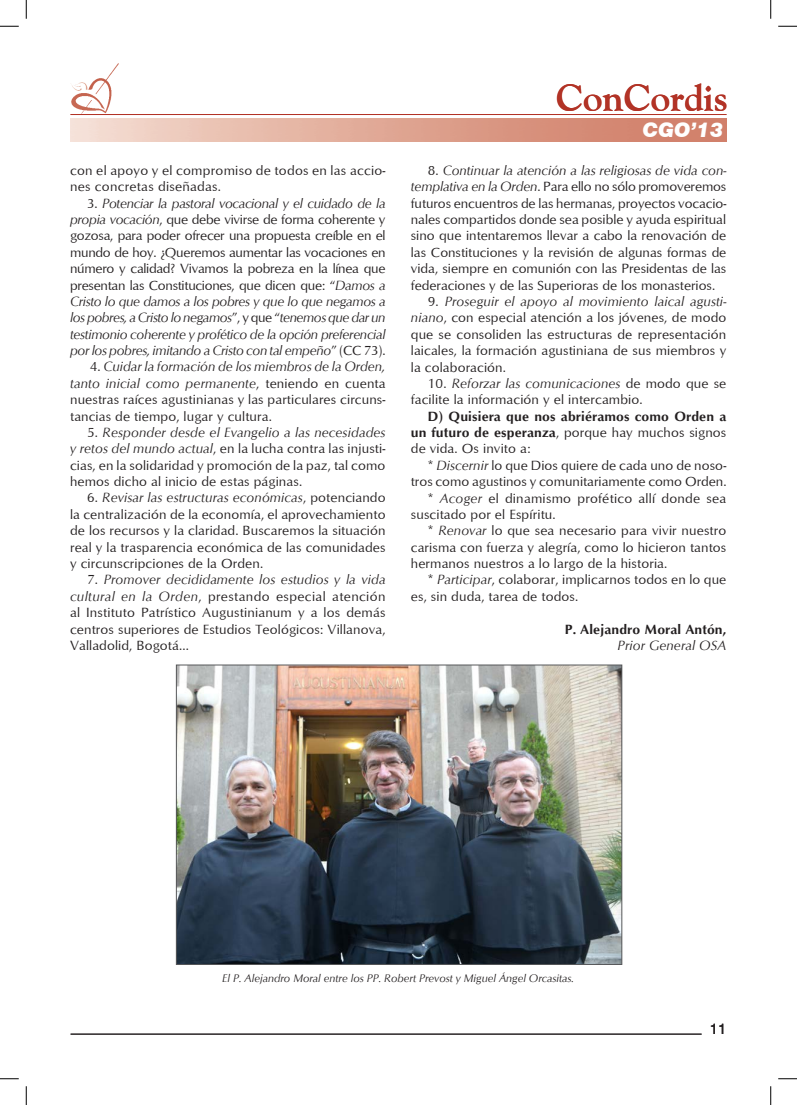
<style>
.page{position:relative;width:797px;height:1105px;background:#fff}
.page>*{position:absolute;margin:0;border:0;box-sizing:border-box;transform-origin:0 0}
.t1{font:700 37.5px "Goudy Old Style BT";color:#b23326}
.Subtítulo_1{font:italic 900 20px "Swiss 721 BT";color:#fff}
.t2{font:15px "Swiss 721 BT";color:#231f20}
.GENERAL{font:13.75px/16.4px "Optimum";letter-spacing:.01em;color:#231f20;text-align:justify}
.GENERAL-2{font:italic 13.75px/16.4px "Optimum";letter-spacing:-.02em;color:#231f20;text-align:justify}
.GENERAL-3{font:700 13.75px/16.4px "Optimum";letter-spacing:.01em;color:#231f20;text-align:justify}
.GENERAL-4{font:italic 13.75px "Optimum";letter-spacing:.01em;color:#231f20}
.PIE_FOTO{font:italic 11.25px "Optimum";color:#231f20}
.s1{font-style:normal}
.s2{font-style:italic}
.s3{font-weight:400}
</style>
<div class="page">
<img style="left:71px;top:63px;width:48px;height:51px">
<hr style="left:71px;top:1034px;width:630px;height:1px;background:#231f20">
<hr style="left:71px;top:114px;width:655px;height:1px;background:#b23326">
<img style="left:178px;top:667px;width:442px;height:296px">
<div style="left:176px;top:665px;width:446px;height:300px;border:1px solid #57585a"></div>
<svg style="left:0;top:25px;width:19px;height:2px"></svg>
<svg style="left:778px;top:25px;width:19px;height:2px"></svg>
<svg style="left:0;top:1078px;width:19px;height:1px"></svg>
<svg style="left:778px;top:1078px;width:19px;height:1px"></svg>
<svg style="left:25px;top:0;width:2px;height:19px"></svg>
<svg style="left:25px;top:1086px;width:2px;height:19px"></svg>
<svg style="left:770px;top:0;width:1px;height:19px"></svg>
<svg style="left:770px;top:1086px;width:1px;height:19px"></svg>
<p class="GENERAL" style="left:70px;top:162px;width:317px">con el apoyo y el compromiso de todos en las accio&shy;nes concretas diseñadas.</p>
<p class="GENERAL-2" style="left:70px;top:195px;width:317px;text-indent:17px"><span class="s1">3.</span> Potenciar la pastoral vocacional y el cuidado de la propia vocación<span class="s1">, que debe vivirse de forma coherente y gozosa, para poder ofrecer una propuesta creíble en el mundo de hoy. ¿Queremos aumentar las vocaciones en número y calidad? Vivamos la pobreza en la línea que presentan las Constituciones, que dicen que: “</span>Damos a Cristo lo que damos a los pobres y que lo que negamos a los pobres, a Cristo lo negamos<span class="s1">”, y que “</span>tenemos que dar un testimonio coherente y profético de la opción preferencial por los pobres, imitando a Cristo con tal empeño<span class="s1">” (CC 73).</span></p>
<p class="GENERAL" style="left:70px;top:358px;width:317px;text-indent:20px">4. <span class="s2">Cuidar la formación de los miembros de la Orden, tanto inicial como permanente</span>, teniendo en cuenta nuestras raíces agustinianas y las particulares circuns&shy;tancias de tiempo, lugar y cultura.</p>
<p class="GENERAL" style="left:70px;top:424px;width:317px;text-indent:17px">5. <span class="s2">Responder desde el Evangelio a las necesidades y retos del mundo actual</span>, en la lucha contra las injusti&shy;cias, en la solidaridad y promoción de la paz, tal como hemos dicho al inicio de estas páginas.</p>
<p class="GENERAL" style="left:70px;top:489px;width:317px;text-indent:17px">6. <span class="s2">Revisar las estructuras económicas</span>, potenciando la centralización de la economía, el aprovechamiento de los recursos y la claridad. Buscaremos la situación real y la trasparencia económica de las comunidades y circunscripciones de la Orden.</p>
<p class="GENERAL" style="left:70px;top:571px;width:317px;text-indent:17px">7. <span class="s2">Promover decididamente los estudios y la vida cultural en la Orden</span>, prestando especial atención al Instituto Patrístico Augustinianum y a los demás centros superiores de Estudios Teológicos: Villanova, Valladolid, Bogotá...</p>
<p class="t1" style="left:556px;top:75px;width:173px">ConCordis</p>
<p class="Subtítulo_1" style="left:642px;top:118px;width:82px">CGO’13</p>
<p class="GENERAL" style="left:411px;top:162px;width:317px;text-indent:17px">8. <span class="s2">Continuar la atención a las religiosas de vida con&shy;templativa en la Orden</span>. Para ello no sólo promoveremos futuros encuentros de las hermanas, proyectos vocacio&shy;nales compartidos donde sea posible y ayuda espiritual sino que intentaremos llevar a cabo la renovación de las Constituciones y la revisión de algunas formas de vida, siempre en comunión con las Presidentas de las federaciones y de las Superioras de los monasterios.</p>
<p class="GENERAL" style="left:411px;top:293px;width:317px;text-indent:17px">9. <span class="s2">Proseguir el apoyo al movimiento laical agusti&shy;niano</span>, con especial atención a los jóvenes, de modo que se consoliden las estructuras de representación laicales, la formación agustiniana de sus miembros y la colaboración.</p>
<p class="GENERAL" style="left:411px;top:375px;width:317px;text-indent:17px">10. <span class="s2">Reforzar las comunicaciones</span> de modo que se facilite la información y el intercambio.</p>
<p class="GENERAL-3" style="left:411px;top:408px;width:317px;text-indent:17px">D) Quisiera que nos abriéramos como Orden a un futuro de esperanza<span class="s3">, porque hay muchos signos de vida. Os invito a:</span></p>
<p class="GENERAL" style="left:411px;top:456px;width:317px;text-align:right">* <span class="s2">Discernir</span> lo que Dios quiere de cada uno de noso&shy;tros como agustinos y comunitariamente como Orden.</p>
<p class="GENERAL" style="left:411px;top:489px;width:317px;text-indent:17px">* <span class="s2">Acoger</span> el dinamismo profético allí donde sea suscitado por el Espíritu.</p>
<p class="GENERAL" style="left:411px;top:522px;width:317px;text-indent:17px">* <span class="s2">Renovar</span> lo que sea necesario para vivir nuestro carisma con fuerza y alegría, como lo hicieron tantos hermanos nuestros a lo largo de la historia.</p>
<p class="GENERAL" style="left:411px;top:571px;width:317px;text-indent:17px">* <span class="s2">Participar</span>, colaborar, implicarnos todos en lo que es, sin duda, tarea de todos.</p>
<p class="GENERAL-3" style="left:564px;top:621px;width:163px">P. Alejandro Moral Antón,</p>
<p class="GENERAL-4" style="left:617px;top:637px;width:110px">Prior General OSA</p>
<p class="PIE_FOTO" style="left:222px;top:972px;width:353px">El P. Alejandro Moral entre los PP. Robert Prevost y Miguel Ángel Orcasitas.</p>
<p class="t2" style="left:710px;top:1018px;width:18px">11</p>
</div>
